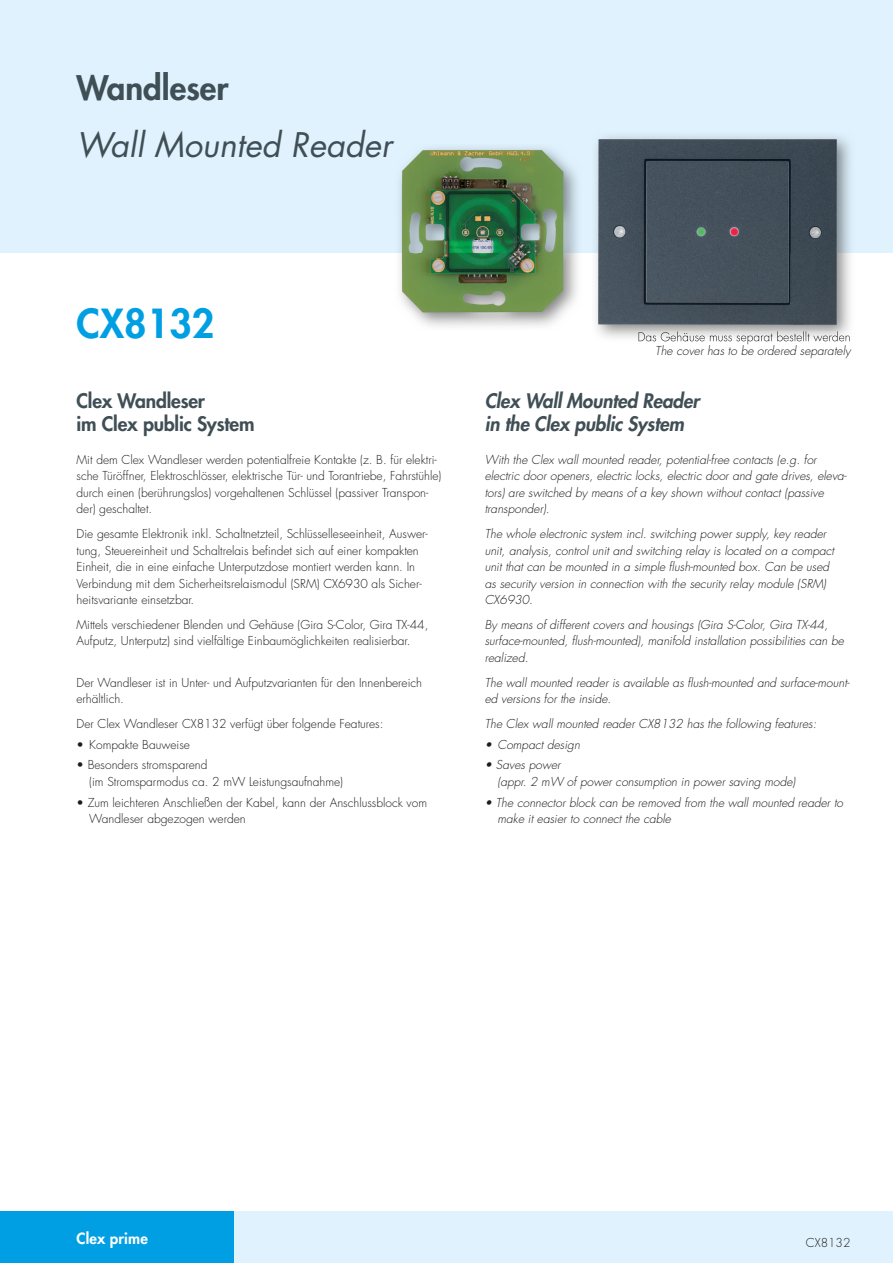
<style>
.page{position:relative;width:893px;height:1263px;background:#fff}
.page>*{position:absolute;margin:0;border:0;box-sizing:border-box;transform-origin:0 0}
.t1{font:800 39px "Futura Std";color:#009fe3}
.t2{font:italic 33px "Futura Std";color:#404e55}
.t3{font:800 33px "Futura Std";color:#404e55}
.t4{font:italic 800 19.5px/22.5px "Futura Std";letter-spacing:-.01em;color:#404e55}
.t5{font:800 19.5px/22.5px "Futura Std";letter-spacing:-.01em;color:#404e55}
.t6{font:800 15px "Futura Std";letter-spacing:.01em;color:#fff}
.t7{font:300 12px/16.5px "Futura Std";color:#1d1d1b}
.t8{font:italic 300 12px/16.5px "Futura Std";color:#1d1d1b}
</style>
<div class="page">
<div style="left:0;top:1212px;width:893px;height:51px;background:#e0f2fd"></div>
<div style="left:0;top:1212px;width:234px;height:51px;background:#009fe3"></div>
<div style="left:0;top:0;width:893px;height:253px;background:#e0f2fd"></div>
<img style="left:596px;top:136px;width:254px;height:202px">
<img style="left:638px;top:331px;width:212px;height:12px">
<img style="left:598px;top:138px;width:239px;height:187px">
<img style="left:415px;top:166px;width:162px;height:161px">
<img style="left:399px;top:148px;width:170px;height:168px">
<h2 class="t3" style="left:77px;top:67px;width:153px">Wandleser</h2>
<h2 class="t2" style="left:77px;top:123px;width:317px">Wall Mounted Reader</h2>
<h1 class="t1" style="left:77px;top:299px;width:139px">CX8132</h1>
<h3 class="t5" style="left:77px;top:390px;width:180px">Clex Wandleser<br>im Clex public System</h3>
<p class="t7" style="left:77px;top:452px;width:366px">Mit dem Clex Wandleser werden potentialfreie Kontakte (z. B. für elektri&shy;sche Türöffner, Elektroschlösser, elektrische Tür- und Torantriebe, Fahrstühle) durch einen (berührungslos) vorgehaltenen Schlüssel (passiver Transpon&shy;der) geschaltet.</p>
<p class="t7" style="left:77px;top:526px;width:353px">Die gesamte Elektronik inkl. Schaltnetzteil, Schlüsselleseeinheit, Auswer&shy;tung, Steuereinheit und Schaltrelais befindet sich auf einer kompakten Einheit, die in eine einfache Unterputzdose montiert werden kann. In Verbindung mit dem Sicherheitsrelaismodul (SRM) CX6930 als Sicher&shy;heitsvariante einsetzbar.</p>
<p class="t7" style="left:77px;top:617px;width:353px">Mittels verschiedener Blenden und Gehäuse (Gira S-Color, Gira TX-44,<br>Aufputz, Unterputz) sind vielfältige Einbaumöglichkeiten realisierbar.</p>
<p class="t7" style="left:77px;top:674px;width:347px">Der Wandleser ist in Unter- und Aufputzvarianten für den Innenbereich erhältlich.</p>
<p class="t7" style="left:77px;top:716px;width:308px">Der Clex Wandleser CX8132 verfügt über folgende Features:</p>
<p class="t7" style="left:77px;top:736px;width:115px">• Kompakte Bauweise</p>
<p class="t7" style="left:89px;top:757px;width:255px;text-indent:-13px">• Besonders stromsparend<br>(im Stromsparmodus ca. 2 mW Leistungsaufnahme)</p>
<p class="t7" style="left:89px;top:794px;width:339px;text-indent:-13px">• Zum leichteren Anschließen der Kabel, kann der Anschlussblock vom<br>Wandleser abgezogen werden</p>
<p class="t8" style="left:655px;top:343px;width:197px">The cover has to be ordered separately</p>
<h3 class="t4" style="left:485px;top:390px;width:216px">Clex Wall Mounted Reader in the Clex public System</h3>
<p class="t8" style="left:485px;top:452px;width:364px">With the Clex wall mounted reader, potential-free contacts (e.g. for electric door openers, electric locks, electric door and gate drives, eleva&shy;tors) are switched by means of a key shown without contact (passive transponder).</p>
<p class="t8" style="left:485px;top:526px;width:351px">The whole electronic system incl. switching power supply, key reader unit, analysis, control unit and switching relay is located on a compact unit that can be mounted in a simple flush-mounted box. Can be used as security version in connection with the security relay module (SRM)<br>CX6930.</p>
<p class="t8" style="left:485px;top:617px;width:361px">By means of different covers and housings (Gira S-Color, Gira TX-44, surface-mounted, flush-mounted), manifold installation possibilities can be realized.</p>
<p class="t8" style="left:485px;top:674px;width:366px">The wall mounted reader is available as flush-mounted and surface-mount&shy;ed versions for the inside.</p>
<p class="t8" style="left:485px;top:716px;width:333px">The Clex wall mounted reader CX8132 has the following features:</p>
<p class="t8" style="left:485px;top:736px;width:97px">• Compact design</p>
<p class="t8" style="left:497px;top:757px;width:299px;text-indent:-13px">• Saves power<br>(appr. 2 mW of power consumption in power saving mode)</p>
<p class="t8" style="left:497px;top:794px;width:347px;text-indent:-13px">• The connector block can be removed from the wall mounted reader to make it easier to connect the cable</p>
<p class="t6" style="left:77px;top:1228px;width:73px">Clex prime</p>
<p class="t7" style="left:806px;top:1235px;width:46px">CX8132</p>
</div>
